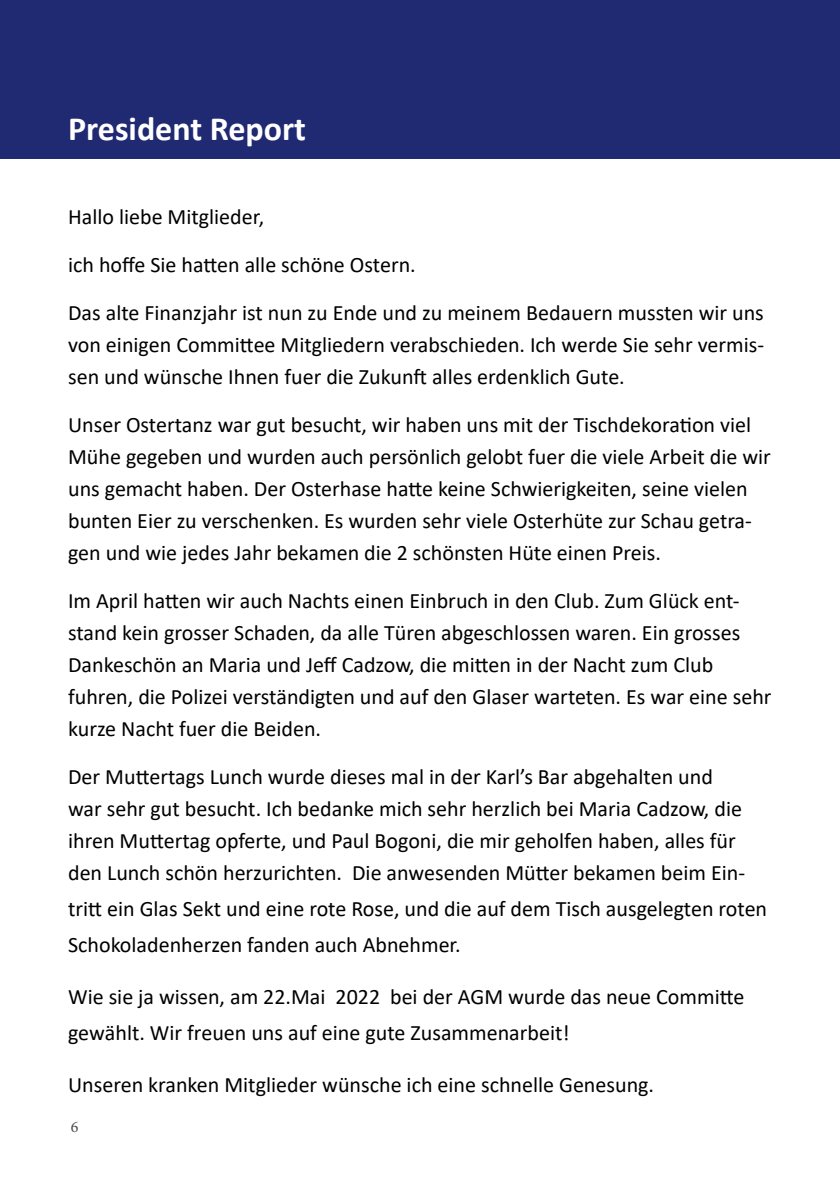
<style>
.page{position:relative;width:840px;height:1191px;background:#fff}
.page>*{position:absolute;margin:0;border:0;box-sizing:border-box;transform-origin:0 0}
.Heading_1{font:700 34px "Calibri";color:#fff}
.t1{font:22px/32px "Calibri";color:#000}
.t2{font:16px "Minion Pro";color:#4b4c4d}
</style>
<div class="page">
<div style="left:0;top:0;width:839px;height:159px;background:#1f2a72"></div>
<p class="Heading_1" style="left:68px;top:105px;width:239px">President Report</p>
<p class="t1" style="left:68px;top:200px;width:197px">Hallo liebe Mitglieder,</p>
<p class="t1" style="left:68px;top:248px;width:349px">ich hoffe Sie hatten alle schöne Ostern.</p>
<p class="t1" style="left:68px;top:296px;width:697px;text-align:justify">Das alte Finanzjahr ist nun zu Ende und zu meinem Bedauern mussten wir uns von einigen Committee Mitgliedern verabschieden. Ich werde Sie sehr vermis&shy;sen und wünsche Ihnen fuer die Zukunft alles erdenklich Gute.</p>
<p class="t1" style="left:68px;top:408px;width:704px">Unser Ostertanz war gut besucht, wir haben uns mit der Tischdekoration viel Mühe gegeben und wurden auch persönlich gelobt fuer die viele Arbeit die wir uns gemacht haben. Der Osterhase hatte keine Schwierigkeiten, seine vielen bunten Eier zu verschenken. Es wurden sehr viele Osterhüte zur Schau getra&shy;gen und wie jedes Jahr bekamen die 2 schönsten Hüte einen Preis.</p>
<p class="t1" style="left:68px;top:584px;width:704px">Im April hatten wir auch Nachts einen Einbruch in den Club. Zum Glück ent&shy;stand kein grosser Schaden, da alle Türen abgeschlossen waren. Ein grosses Dankeschön an Maria und Jeff Cadzow, die mitten in der Nacht zum Club fuhren, die Polizei verständigten und auf den Glaser warteten. Es war eine sehr kurze Nacht fuer die Beiden.</p>
<p class="t1" style="left:68px;top:760px;width:678px">Der Muttertags Lunch wurde dieses mal in der Karl’s Bar abgehalten und war sehr gut besucht. Ich bedanke mich sehr herzlich bei Maria Cadzow, die ihren Muttertag opferte, und Paul Bogoni, die mir geholfen haben, alles für den Lunch schön herzurichten. Die anwesenden Mütter bekamen beim Ein-</p>
<p class="t1" style="left:68px;top:890px;width:700px;line-height:36px">tritt ein Glas Sekt und eine rote Rose, und die auf dem Tisch ausgelegten roten<br>Schokoladenherzen fanden auch Abnehmer.</p>
<p class="t1" style="left:68px;top:978px;width:677px;line-height:36px">Wie sie ja wissen, am 22.Mai 2022 bei der AGM wurde das neue Committe gewählt. Wir freuen uns auf eine gute Zusammenarbeit!</p>
<p class="t1" style="left:68px;top:1068px;width:587px">Unseren kranken Mitglieder wünsche ich eine schnelle Genesung.</p>
<p class="t2" style="left:71px;top:1115px;width:9px">6</p>
</div>
